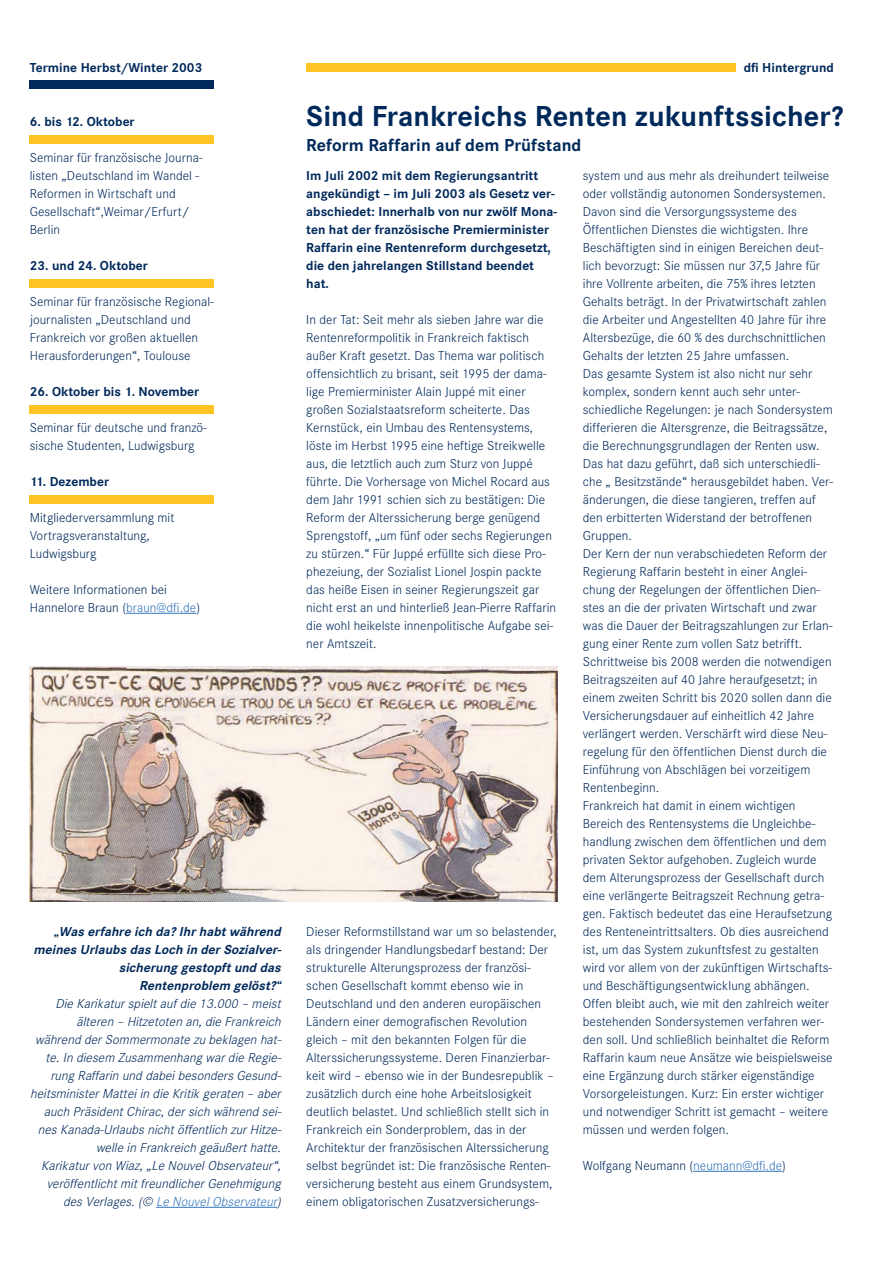
<style>
.page{position:relative;width:893px;height:1263px;background:#fff}
.page>*{position:absolute;margin:0;border:0;box-sizing:border-box;transform-origin:0 0}
.t1{font:700 30px "Corporate S";color:#00295b}
.t2{font:700 18px "Corporate S";color:#00295b}
.t3{font:300 13.5px/18px "Corporate S";letter-spacing:.005em;color:#00295b}
.t4{font:italic 300 13.5px/18px "Corporate S";letter-spacing:.005em;color:#00295b;text-align:right}
.t5{font:700 13.5px/18px "Corporate S";letter-spacing:.005em;color:#00295b}
.t6{font:italic 700 13.5px/18px "Corporate S";color:#00295b;text-align:right}
.s1{color:#3175bb}
</style>
<div class="page">
<hr style="left:693px;top:1171px;width:72px;height:1px;background:#3175bb">
<svg style="left:765px;top:1171px;width:17px;height:1px"></svg>
<div style="left:306px;top:63px;width:429px;height:9px;background:#ffc424"></div>
<hr style="left:137px;top:613px;width:43px;height:1px;background:#3175bb">
<svg style="left:180px;top:613px;width:16px;height:1px"></svg>
<div style="left:30px;top:135px;width:184px;height:9px;background:#ffc424"></div>
<div style="left:30px;top:80px;width:184px;height:9px;background:#00295b"></div>
<div style="left:30px;top:279px;width:184px;height:9px;background:#ffc424"></div>
<div style="left:30px;top:405px;width:184px;height:9px;background:#ffc424"></div>
<div style="left:30px;top:495px;width:184px;height:9px;background:#ffc424"></div>
<img style="left:30px;top:667px;width:527px;height:235px">
<hr style="left:156px;top:1207px;width:121px;height:1px;background:#3175bb">
<p class="t5" style="left:30px;top:60px;width:174px">Termine Herbst/Winter 2003</p>
<p class="t5" style="left:30px;top:114px;width:106px">6. bis 12. Oktober</p>
<p class="t3" style="left:30px;top:150px;width:174px">Seminar für französische Journa&shy;listen „Deutschland im Wandel -<br>Reformen in Wirtschaft und<br>Gesellschaft“,Weimar/Erfurt/<br>Berlin</p>
<p class="t5" style="left:30px;top:258px;width:120px">23. und 24. Oktober</p>
<p class="t3" style="left:30px;top:294px;width:185px">Seminar für französische Regional&shy;journalisten „Deutschland und Frankreich vor großen aktuellen Herausforderungen“, Toulouse</p>
<p class="t5" style="left:30px;top:384px;width:171px">26. Oktober bis 1. November</p>
<p class="t3" style="left:30px;top:420px;width:178px">Seminar für deutsche und franzö&shy;sische Studenten, Ludwigsburg</p>
<p class="t5" style="left:30px;top:474px;width:81px">11. Dezember</p>
<p class="t3" style="left:30px;top:510px;width:146px">Mitgliederversammlung mit<br>Vortragsveranstaltung,<br>Ludwigsburg</p>
<p class="t3" style="left:30px;top:582px;width:172px">Weitere Informationen bei<br>Hannelore Braun (<span class="s1">braun@dfi.de</span>)</p>
<p class="t6" style="left:34px;top:924px;width:251px">„Was erfahre ich da? Ihr habtwährend meines Urlaubs das Loch in der Sozialver&shy;sicherung gestopftund das<br>Rentenproblem gelöst?“</p>
<p class="t4" style="left:30px;top:996px;width:255px">Die Karikaturspieltauf die 13.000 – meist älteren – Hitzetoten an,die Frankreich während derSommermonate zu beklagen hat&shy;te.In diesem Zusammenhang wardie Regie&shy;rung Raffarin und dabeibesonders Gesund&shy;heitsministerMatteiin die Kritik geraten – aber auch PräsidentChirac,dersich während sei&shy;nes Kanada-Urlaubs nichtöffentlich zurHitze&shy;welle in Frankreich geäußerthatte.<br>Karikaturvon Wiaz,„Le NouvelObservateur“, veröffentlichtmitfreundlicherGenehmigung des Verlages.(© <span class="s1">Le NouvelObservateur</span>)</p>
<p class="t5" style="left:743px;top:60px;width:92px">dfi Hintergrund</p>
<h1 class="t1" style="left:306px;top:105px;width:538px">Sind Frankreichs Renten zukunftssicher?</h1>
<h2 class="t2" style="left:306px;top:138px;width:276px">Reform Raffarin auf dem Prüfstand</h2>
<p class="t5" style="left:306px;top:168px;width:252px">Im Juli 2002 mit dem Regierungsantritt angekündigt – im Juli 2003 als Gesetz ver&shy;abschiedet: Innerhalb von nur zwölf Mona&shy;ten hat der französische Premierminister Raffarin eine Rentenreform durchgesetzt, die den jahrelangen Stillstand beendet hat.</p>
<p class="t3" style="left:306px;top:312px;width:251px">In der Tat: Seit mehr als sieben Jahre war die Rentenreformpolitik in Frankreich faktisch außer Kraft gesetzt. Das Thema war politisch offensichtlich zu brisant, seit 1995 der dama&shy;lige Premierminister Alain Juppé mit einer großen Sozialstaatsreform scheiterte. Das Kernstück, ein Umbau des Rentensystems, löste im Herbst 1995 eine heftige Streikwelle aus, die letztlich auch zum Sturz von Juppé führte. Die Vorhersage von Michel Rocard aus dem Jahr 1991 schien sich zu bestätigen: Die Reform der Alterssicherung berge genügend Sprengstoff, „um fünf oder sechs Regierungen zu stürzen.“ Für Juppé erfüllte sich diese Pro&shy;phezeiung, der Sozialist Lionel Jospin packte das heiße Eisen in seiner Regierungszeit gar nicht erst an und hinterließ Jean-Pierre Raffarin die wohl heikelste innenpolitische Aufgabe sei&shy;ner Amtszeit.</p>
<p class="t3" style="left:306px;top:924px;width:252px">Dieser Reformstillstand war um so belastender, als dringender Handlungsbedarf bestand: Der strukturelle Alterungsprozess der französi&shy;schen Gesellschaft kommt ebenso wie in Deutschland und den anderen europäischen Ländern einer demografischen Revolution gleich – mit den bekannten Folgen für die Alterssicherungssysteme. Deren Finanzierbar&shy;keit wird – ebenso wie in der Bundesrepublik – zusätzlich durch eine hohe Arbeitslosigkeit deutlich belastet. Und schließlich stellt sich in Frankreich ein Sonderproblem, das in der Architektur der französischen Alterssicherung selbst begründet ist: Die französische Renten&shy;versicherung besteht aus einem Grundsystem, einem obligatorischen Zusatzversicherungs-</p>
<p class="t3" style="left:583px;top:168px;width:251px">system und aus mehr als dreihundert teilweise oder vollständig autonomen Sondersystemen.<br>Davon sind die Versorgungssysteme des Öffentlichen Dienstes die wichtigsten. Ihre Beschäftigten sind in einigen Bereichen deut&shy;lich bevorzugt: Sie müssen nur 37,5 Jahre für ihre Vollrente arbeiten, die 75% ihres letzten Gehalts beträgt. In der Privatwirtschaft zahlen die Arbeiter und Angestellten 40 Jahre für ihre Altersbezüge, die 60 % des durchschnittlichen Gehalts der letzten 25 Jahre umfassen.<br>Das gesamte System ist also nicht nur sehr komplex, sondern kennt auch sehr unter&shy;schiedliche Regelungen: je nach Sondersystem differieren die Altersgrenze, die Beitragssätze, die Berechnungsgrundlagen der Renten usw.<br>Das hat dazu geführt, daß sich unterschiedli&shy;che „ Besitzstände“ herausgebildet haben. Ver&shy;änderungen, die diese tangieren, treffen auf den erbitterten Widerstand der betroffenen Gruppen.<br>Der Kern der nun verabschiedeten Reform der Regierung Raffarin besteht in einer Anglei&shy;chung der Regelungen der öffentlichen Dien&shy;stes an die der privaten Wirtschaft und zwar was die Dauer der Beitragszahlungen zur Erlan&shy;gung einer Rente zum vollen Satz betrifft.<br>Schrittweise bis 2008 werden die notwendigen Beitragszeiten auf 40 Jahre heraufgesetzt; in einem zweiten Schritt bis 2020 sollen dann die Versicherungsdauer auf einheitlich 42 Jahre verlängert werden. Verschärft wird diese Neu&shy;regelung für den öffentlichen Dienst durch die Einführung von Abschlägen bei vorzeitigem Rentenbeginn.<br>Frankreich hat damit in einem wichtigen Bereich des Rentensystems die Ungleichbe&shy;handlung zwischen dem öffentlichen und dem privaten Sektor aufgehoben. Zugleich wurde dem Alterungsprozess der Gesellschaft durch eine verlängerte Beitragszeit Rechnung getra&shy;gen. Faktisch bedeutet das eine Heraufsetzung des Renteneintrittsalters. Ob dies ausreichend ist, um das System zukunftsfest zu gestalten wird vor allem von der zukünftigen Wirtschafts&shy;und Beschäftigungsentwicklung abhängen.<br>Offen bleibt auch, wie mit den zahlreich weiter bestehenden Sondersystemen verfahren wer&shy;den soll. Und schließlich beinhaltet die Reform Raffarin kaum neue Ansätze wie beispielsweise eine Ergänzung durch stärker eigenständige Vorsorgeleistungen. Kurz: Ein erster wichtiger und notwendiger Schritt ist gemacht – weitere müssen und werden folgen.</p>
<p class="t3" style="left:583px;top:1158px;width:204px">Wolfgang Neumann (<span class="s1">neumann@dfi.de</span>)</p>
</div>
